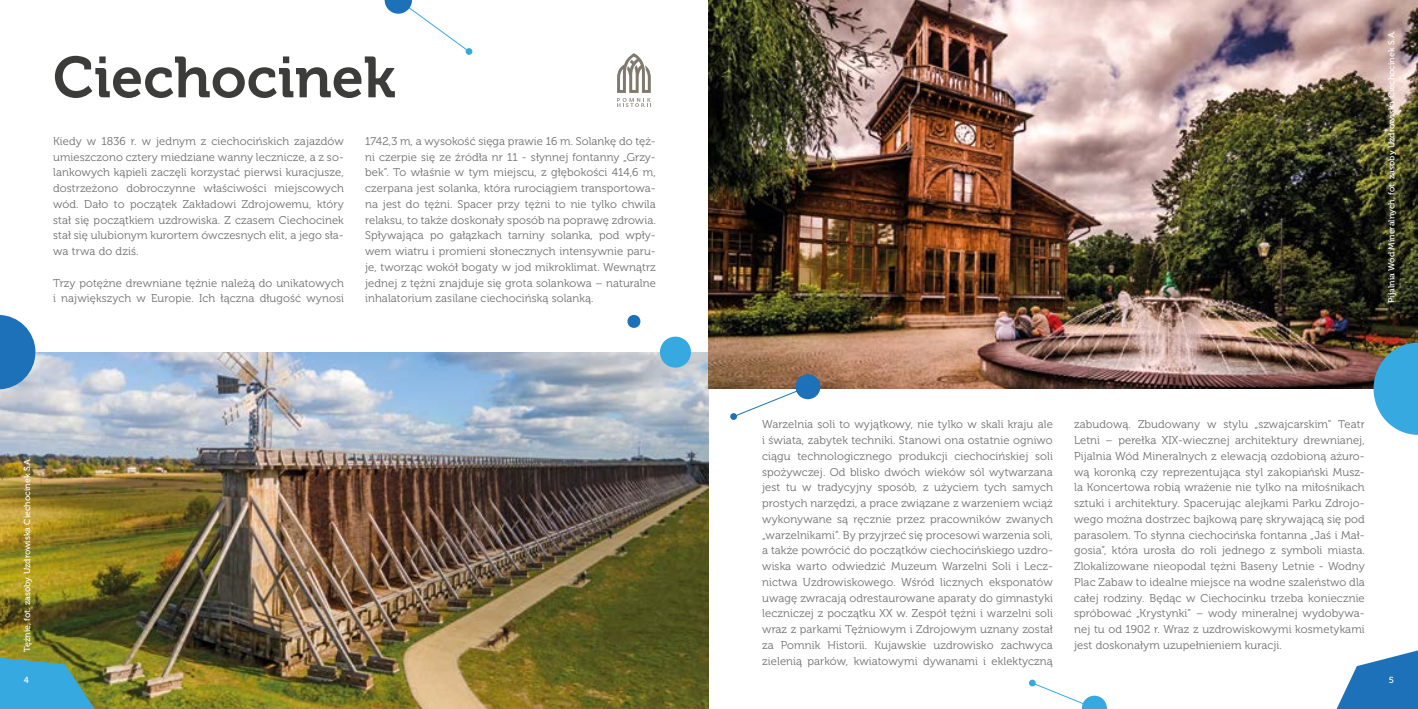
<style>
.page{position:relative;width:1418px;height:709px;background:#fff}
.page>*{position:absolute;margin:0;border:0;box-sizing:border-box;transform-origin:0 0}
.t1{font:57.5px "Museo 700";color:#3c3c3b}
.t2{font:11.25px/15.8px "Museo 300";letter-spacing:.01em;color:#706f6f;text-align:justify}
.t3{font:8.75px "Museo 500";color:#fff}
</style>
<div class="page">
<img style="left:0;top:352px;width:709px;height:357px">
<img style="left:709px;top:0;width:708px;height:389px">
<svg style="left:0;top:657px;width:95px;height:52px;background:#459eb3"></svg>
<svg style="left:1336px;top:650px;width:81px;height:59px"></svg>
<svg style="left:732px;top:386px;width:76px;height:30px"></svg>
<div style="left:795px;top:374px;width:25px;height:25px;background:#1d71b8;border-radius:50%"></div>
<div style="left:730px;top:413px;width:7px;height:7px;background:#1d71b8;border-radius:50%"></div>
<svg style="left:1031px;top:682px;width:75px;height:27px"></svg>
<svg style="left:1028px;top:679px;width:7px;height:7px"></svg>
<svg style="left:1373px;top:343px;width:44px;height:92px;background:#54a9d0"></svg>
<svg style="left:0;top:315px;width:35px;height:74px;background:#4789c2"></svg>
<svg style="left:627px;top:315px;width:14px;height:13px"></svg>
<svg style="left:658px;top:336px;width:34px;height:33px"></svg>
<svg style="left:617px;top:53px;width:34px;height:54px"></svg>
<div style="left:465px;top:48px;width:7px;height:7px;background:#36a9e1;border-radius:50%"></div>
<svg style="left:384px;top:0;width:86px;height:52px"></svg>
<h1 class="t1" style="left:53px;top:45px;width:344px">Ciechocinek</h1>
<p class="t2" style="left:53px;top:133px;width:292px">Kiedy w 1836 r. w jednym z ciechocińskich zajazdów umieszczono cztery miedziane wanny lecznicze, a z so&shy;lankowych kąpieli zaczęli korzystać pierwsi kuracjusze, dostrzeżono dobroczynne właściwości miejscowych wód. Dało to początek Zakładowi Zdrojowemu, który stał się początkiem uzdrowiska. Z czasem Ciechocinek stał się ulubionym kurortem ówczesnych elit, a jego sła&shy;wa trwa do dziś.</p>
<p class="t2" style="left:53px;top:275px;width:292px">Trzy potężne drewniane tężnie należą do unikatowych i największych w Europie. Ich łączna długość wynosi</p>
<p class="t2" style="left:365px;top:133px;width:292px">1742,3 m, a wysokość sięga prawie 16 m. Solankę do tęż&shy;ni czerpie się ze źródła nr 11 - słynnej fontanny „Grzy&shy;bek”. To właśnie w tym miejscu, z głębokości 414,6 m, czerpana jest solanka, która rurociągiem transportowa&shy;na jest do tężni. Spacer przy tężni to nie tylko chwila relaksu, to także doskonały sposób na poprawę zdrowia.<br>Spływająca po gałązkach tarniny solanka, pod wpły&shy;wem wiatru i promieni słonecznych intensywnie paru&shy;je, tworząc wokół bogaty w jod mikroklimat. Wewnątrz jednej z tężni znajduje się grota solankowa – naturalne inhalatorium zasilane ciechocińską solanką.</p>
<p class="t3" style="left:22px;top:652px;width:197px;rotate:-90deg">Tężnie, fot. zasoby Uzdrowiska Ciechocinek S.A.</p>
<p class="t3" style="left:1386px;top:303px;width:274px;rotate:-90deg">Pijalnia Wód Mineralnych, fot. zasoby Uzdrowiska Ciechocinek S.A.</p>
<p class="t2" style="left:762px;top:417px;width:292px">Warzelnia soli to wyjątkowy, nie tylko w skali kraju ale i świata, zabytek techniki. Stanowi ona ostatnie ogniwo ciągu technologicznego produkcji ciechocińskiej soli spożywczej. Od blisko dwóch wieków sól wytwarzana jest tu w tradycyjny sposób, z użyciem tych samych prostych narzędzi, a prace związane z warzeniem wciąż wykonywane są ręcznie przez pracowników zwanych „warzelnikami”. By przyjrzeć się procesowi warzenia soli, a także powrócić do początków ciechocińskiego uzdro&shy;wiska warto odwiedzić Muzeum Warzelni Soli i Lecz&shy;nictwa Uzdrowiskowego. Wśród licznych eksponatów uwagę zwracają odrestaurowane aparaty do gimnastyki leczniczej z początku XX w. Zespół tężni i warzelni soli wraz z parkami Tężniowym i Zdrojowym uznany został za Pomnik Historii. Kujawskie uzdrowisko zachwyca zielenią parków, kwiatowymi dywanami i eklektyczną</p>
<p class="t2" style="left:1074px;top:417px;width:292px">zabudową. Zbudowany w stylu „szwajcarskim” Teatr Letni – perełka XIX-wiecznej architektury drewnianej, Pijalnia Wód Mineralnych z elewacją ozdobioną ażuro&shy;wą koronką czy reprezentująca styl zakopiański Musz&shy;la Koncertowa robią wrażenie nie tylko na miłośnikach sztuki i architektury. Spacerując alejkami Parku Zdrojo&shy;wego można dostrzec bajkową parę skrywającą się pod parasolem. To słynna ciechocińska fontanna „Jaś i Mał&shy;gosia”, która urosła do roli jednego z symboli miasta.<br>Zlokalizowane nieopodal tężni Baseny Letnie - Wodny Plac Zabaw to idealne miejsce na wodne szaleństwo dla całej rodziny. Będąc w Ciechocinku trzeba koniecznie spróbować „Krystynki” – wody mineralnej wydobywa&shy;nej tu od 1902 r. Wraz z uzdrowiskowymi kosmetykami jest doskonałym uzupełnieniem kuracji.</p>
<p class="t3" style="left:24px;top:675px;width:7px">4</p>
<p class="t3" style="left:1388px;top:675px;width:7px">5</p>
</div>
